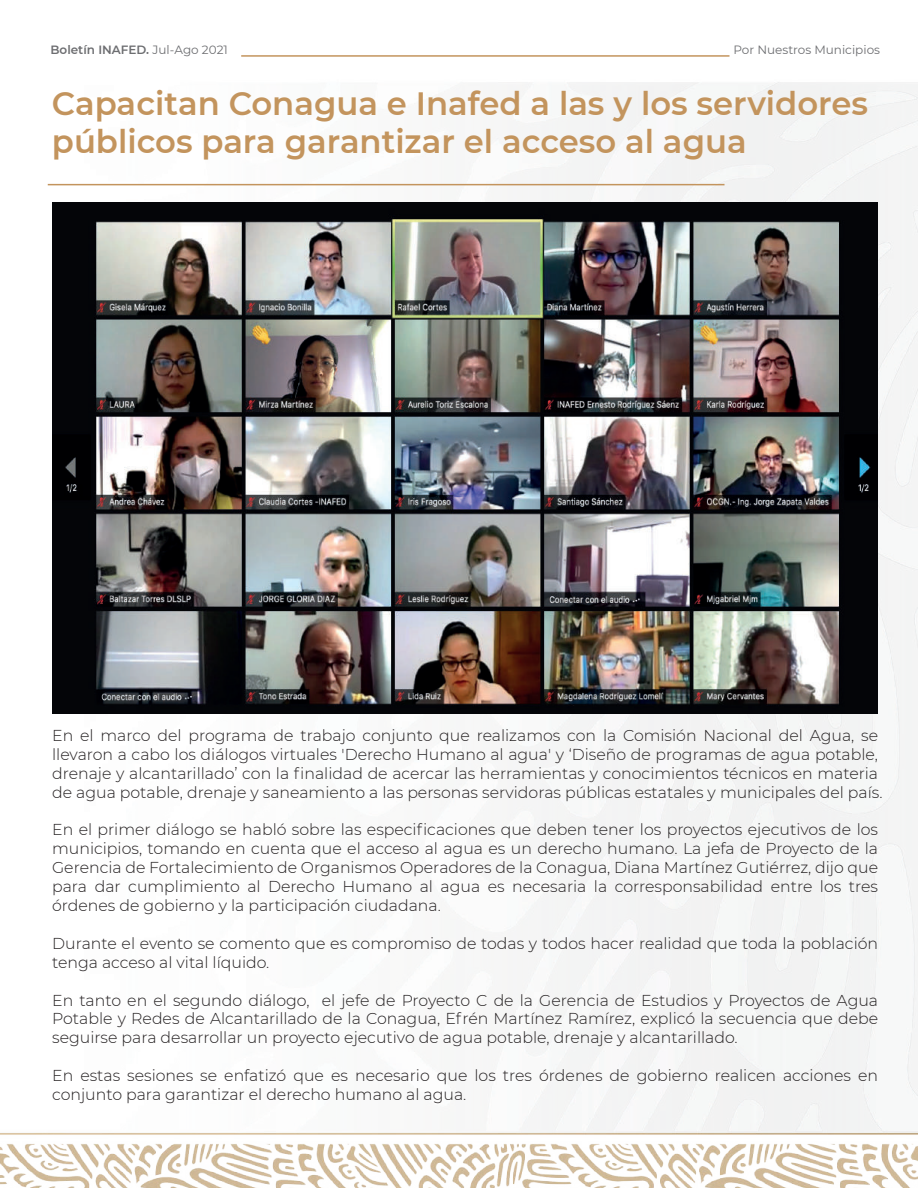
<style>
.page{position:relative;width:918px;height:1188px;background:#fff}
.page>*{position:absolute;margin:0;border:0;box-sizing:border-box;transform-origin:0 0}
.t1{font:600 32.25px/38.7px "Montserrat";color:#c3945d}
.t2{font:300 15.75px/18.9px "Montserrat";color:#231f20}
.t3{font:600 12px "Montserrat";color:#6d6e71}
.t4{font:12px "Montserrat";color:#6d6e71}
.s1{font-weight:400}
</style>
<div class="page">
<img style="left:0;top:82px;width:918px;height:1106px">
<hr style="left:241px;top:55px;width:489px;height:2px;background:#c3945d">
<hr style="left:48px;top:184px;width:677px;height:1px;background:#c3945d">
<img style="left:52px;top:202px;width:826px;height:512px">
<p class="t3" style="left:50px;top:42px;width:179px">Boletín INAFED. <span class="s1">Jul-Ago 2021</span></p>
<p class="t4" style="left:733px;top:42px;width:148px">Por Nuestros Municipios</p>
<h1 class="t1" style="left:52px;top:82px;width:818px">Capacitan Conagua e Inafed a las y los servidores públicos para garantizar el acceso al agua</h1>
<p class="t2" style="left:52px;top:725px;width:832px">En el marco del programa de trabajo conjunto que realizamos con la Comisión Nacional del Agua, se llevaron a cabo los diálogos virtuales 'Derecho Humano al agua' y ‘Diseño de programas de agua potable, drenaje y alcantarillado’ con la finalidad de acercar las herramientas y conocimientos técnicos en materia de agua potable, drenaje y saneamiento a las personas servidoras públicas estatales y municipales del país.</p>
<p class="t2" style="left:52px;top:820px;width:828px;text-align:justify">En el primer diálogo se habló sobre las especificaciones que deben tener los proyectos ejecutivos de los municipios, tomando en cuenta que el acceso al agua es un derecho humano. La jefa de Proyecto de la Gerencia de Fortalecimiento de Organismos Operadores de la Conagua, Diana Martínez Gutiérrez, dijo que para dar cumplimiento al Derecho Humano al agua es necesaria la corresponsabilidad entre los tres órdenes de gobierno y la participación ciudadana.</p>
<p class="t2" style="left:52px;top:933px;width:828px">Durante el evento se comento que es compromiso de todas y todos hacer realidad que toda la población tenga acceso al vital líquido.</p>
<p class="t2" style="left:52px;top:990px;width:828px;text-align:justify">En tanto en el segundo diálogo, el jefe de Proyecto C de la Gerencia de Estudios y Proyectos de Agua Potable y Redes de Alcantarillado de la Conagua, Efrén Martínez Ramírez, explicó la secuencia que debe seguirse para desarrollar un proyecto ejecutivo de agua potable, drenaje y alcantarillado.</p>
<p class="t2" style="left:52px;top:1066px;width:828px">En estas sesiones se enfatizó que es necesario que los tres órdenes de gobierno realicen acciones en conjunto para garantizar el derecho humano al agua.</p>
</div>
